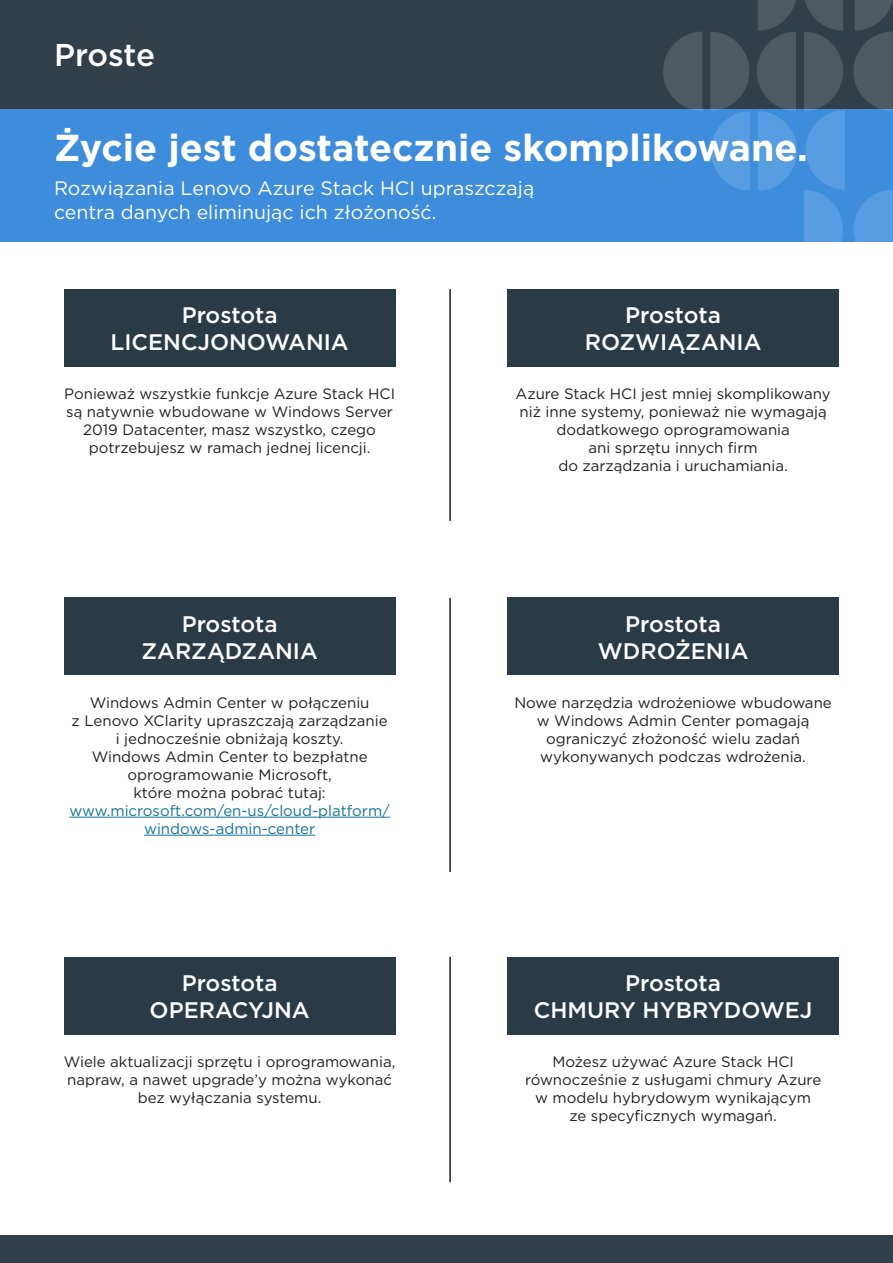
<style>
.page{position:relative;width:893px;height:1263px;background:#fff}
.page>*{position:absolute;margin:0;border:0;box-sizing:border-box;transform-origin:0 0}
.t1{font:700 37.5px "Gotham";color:#fff}
.t2{font:500 31.5px "Gotham";letter-spacing:-.01em;color:#fff}
.t3{font:500 22.5px/27px "Gotham";color:#fff;text-align:center}
.t4{font:19.5px/23.4px "Gotham";color:#fff}
.t5{font:15px/18px "Gotham";color:#231f20;text-align:center}
.t6{font:15px/18px "Gotham";color:#137499;text-align:center}
</style>
<div class="page">
<div style="left:0;top:0;width:893px;height:140px;background:#333f48"></div>
<div style="left:0;top:110px;width:893px;height:132px;background:#3e8ddd"></div>
<svg style="left:663px;top:32px;width:39px;height:79px"></svg>
<svg style="left:757px;top:0;width:40px;height:191px"></svg>
<svg style="left:710px;top:32px;width:40px;height:159px"></svg>
<svg style="left:853px;top:190px;width:40px;height:52px"></svg>
<svg style="left:804px;top:0;width:41px;height:242px"></svg>
<svg style="left:853px;top:0;width:40px;height:111px"></svg>
<div style="left:0;top:1235px;width:893px;height:28px;background:#333f48"></div>
<hr style="left:69px;top:817px;width:321px;height:1px;background:#137499">
<hr style="left:144px;top:835px;width:171px;height:1px;background:#137499">
<div style="left:64px;top:289px;width:331px;height:77px;background:#2b3b45"></div>
<div style="left:64px;top:598px;width:331px;height:77px;background:#2b3b45"></div>
<div style="left:64px;top:957px;width:331px;height:77px;background:#2b3b45"></div>
<div style="left:507px;top:289px;width:332px;height:77px;background:#2b3b45"></div>
<div style="left:507px;top:598px;width:332px;height:77px;background:#2b3b45"></div>
<div style="left:507px;top:957px;width:332px;height:77px;background:#2b3b45"></div>
<hr style="left:449px;top:289px;width:2px;height:232px;background:#231f20">
<hr style="left:449px;top:598px;width:2px;height:274px;background:#231f20">
<hr style="left:449px;top:957px;width:2px;height:225px;background:#231f20">
<h2 class="t2" style="left:54px;top:35px;width:103px">Proste</h2>
<h1 class="t1" style="left:54px;top:123px;width:755px">Życie jest dostatecznie skomplikowane.</h1>
<h3 class="t4" style="left:54px;top:176px;width:482px">Rozwiązania Lenovo Azure Stack HCI upraszczają centra danych eliminując ich złożoność.</h3>
<h3 class="t3" style="left:111px;top:302px;width:240px">Prostota<br>LICENCJONOWANIA</h3>
<p class="t5" style="left:64px;top:384px;width:332px">Ponieważ wszystkie funkcje Azure Stack HCI są natywnie wbudowane w Windows Server 2019 Datacenter, masz wszystko, czego potrzebujesz w ramach jednej licencji.</p>
<h3 class="t3" style="left:141px;top:610px;width:178px">Prostota<br>ZARZĄDZANIA</h3>
<p class="t5" style="left:72px;top:693px;width:317px">Windows Admin Center w połączeniu<br>z Lenovo XClarity upraszczają zarządzanie i jednocześnie obniżają koszty.<br>Windows Admin Center to bezpłatne oprogramowanie Microsoft,<br>które można pobrać tutaj:</p>
<p class="t6" style="left:69px;top:801px;width:322px">www.microsoft.com/en-us/cloud-platform/ windows-admin-center</p>
<h3 class="t3" style="left:150px;top:969px;width:162px">Prostota<br>OPERACYJNA</h3>
<p class="t5" style="left:64px;top:1052px;width:333px">Wiele aktualizacji sprzętu i oprogramowania, napraw, a nawet upgrade’y można wykonać bez wyłączania systemu.</p>
<h3 class="t3" style="left:585px;top:302px;width:178px">Prostota<br>ROZWIĄZANIA</h3>
<p class="t5" style="left:515px;top:384px;width:317px">Azure Stack HCI jest mniej skomplikowany niż inne systemy, ponieważ nie wymagają dodatkowego oprogramowania<br>ani sprzętu innych firm<br>do zarządzania i uruchamiania.</p>
<h3 class="t3" style="left:598px;top:610px;width:152px">Prostota<br>WDROŻENIA</h3>
<p class="t5" style="left:514px;top:693px;width:319px">Nowe narzędzia wdrożeniowe wbudowane w Windows Admin Center pomagają ograniczyć złożoność wielu zadań wykonywanych podczas wdrożenia.</p>
<h3 class="t3" style="left:534px;top:969px;width:280px">Prostota<br>CHMURY HYBRYDOWEJ</h3>
<p class="t5" style="left:525px;top:1052px;width:298px">Możesz używać Azure Stack HCI równocześnie z usługami chmury Azure w modelu hybrydowym wynikającym ze specyficznych wymagań.</p>
</div>
